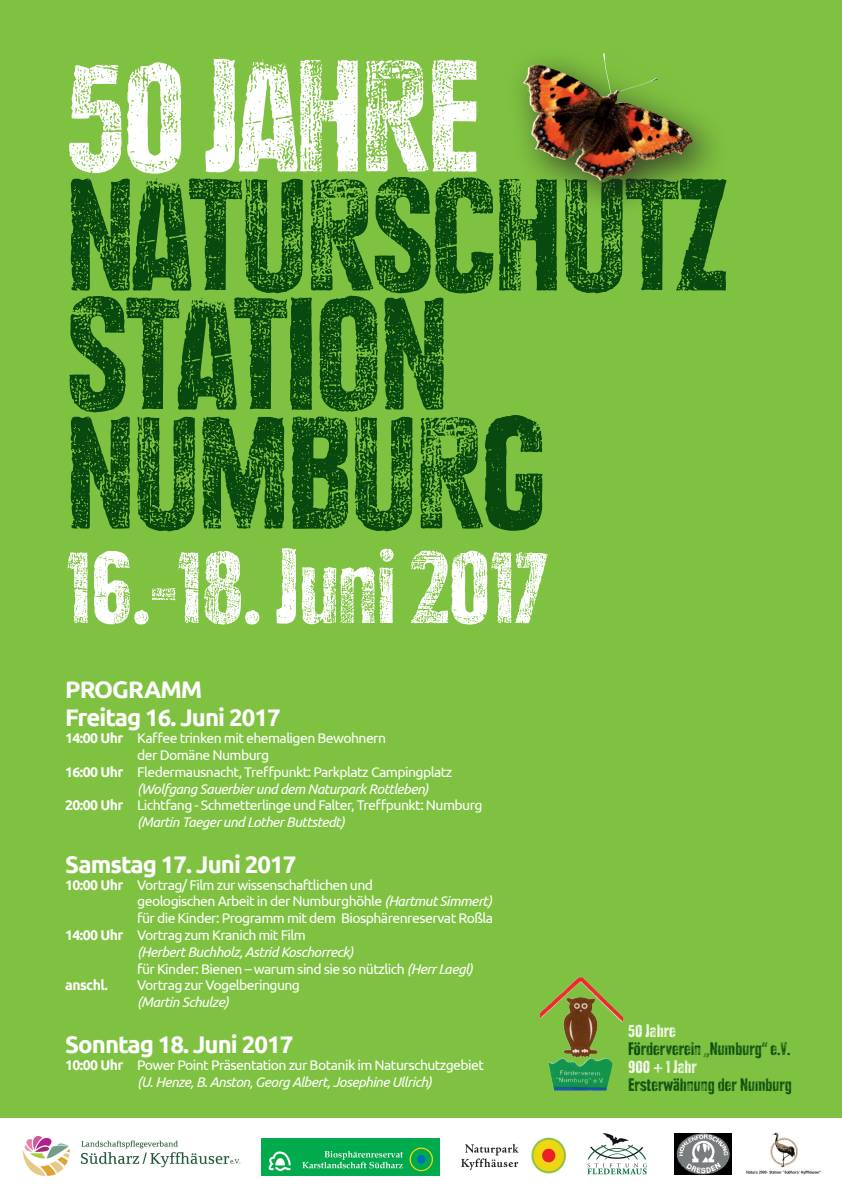
<style>
.page{position:relative;width:842px;height:1191px;background:#fff}
.page>*{position:absolute;margin:0;border:0;box-sizing:border-box;transform-origin:0 0}
.t1{font:158px/119px "Edeka Chalk OP";letter-spacing:-.03em;color:#07490e}
.t2{font:158px "Edeka Chalk OP";letter-spacing:-.03em;color:#fff}
.t3{font:105px "Edeka Chalk OP";letter-spacing:-.02em;color:#fff}
.t4{font:700 24px/28.8px "Ubuntu";letter-spacing:-.04em;color:#fff}
.t5{font:18px "Edeka Chalk OP";color:#07490e}
.t6{font:18px "Edeka Chalk OP";color:#fff}
.t7{font:14px/16.8px "Ubuntu";letter-spacing:-.04em;color:#fff}
.t8{font:italic 14px "Ubuntu";letter-spacing:-.04em;color:#fff}
.t9{font:700 14px "Ubuntu";letter-spacing:-.04em;color:#fff}
.s1{font-weight:700}
.s2{font-style:italic}
</style>
<div class="page">
<div style="left:0;top:0;width:842px;height:1117px;background:#7fc241"></div>
<img style="left:543px;top:977px;width:36px;height:33px">
<img style="left:22px;top:1136px;width:219px;height:40px">
<img style="left:261px;top:1138px;width:179px;height:37px">
<img style="left:461px;top:1137px;width:105px;height:37px">
<img style="left:588px;top:1133px;width:59px;height:42px">
<img style="left:674px;top:1133px;width:57px;height:41px">
<img style="left:746px;top:1132px;width:76px;height:43px">
<div style="left:505px;top:39px;width:226px;height:180px;background:#231f20;opacity:.75"></div>
<img style="left:602px;top:54px;width:9px;height:43px">
<h1 class="t2" style="left:65px;top:29px;width:418px">50 JAHRE</h1>
<h1 class="t1" style="left:65px;top:174px;width:665px">NATURSCHUTZ<br>STATION<br>NUMBURG</h1>
<h2 class="t3" style="left:65px;top:528px;width:484px">16.-18. Juni 2017</h2>
<h3 class="t4" style="left:65px;top:674px;width:217px">PROGRAMM<br>Freitag 16. Juni 2017</h3>
<p class="t7" style="left:65px;top:729px;width:322px"><span class="s1">14:00 Uhr</span> Kaffee trinken mit ehemaligen Bewohnern</p>
<p class="t7" style="left:137px;top:746px;width:133px">der Domäne Numburg</p>
<p class="t7" style="left:65px;top:763px;width:389px"><span class="s1">16:00 Uhr</span> Fledermausnacht, Treffpunkt: Parkplatz Campingplatz</p>
<p class="t8" style="left:137px;top:780px;width:293px">(Wolfgang Sauerbier und dem Naturpark Rottleben)</p>
<p class="t7" style="left:65px;top:796px;width:419px"><span class="s1">20:00 Uhr</span> Lichtfang - Schmetterlinge und Falter, Treffpunkt: Numburg</p>
<p class="t8" style="left:137px;top:813px;width:209px">(Martin Taeger und Lother Buttstedt)</p>
<h3 class="t4" style="left:65px;top:849px;width:233px">Samstag 17. Juni 2017</h3>
<p class="t7" style="left:65px;top:875px;width:309px"><span class="s1">10:00 Uhr</span> Vortrag/ Film zur wissenschaftlichen und</p>
<p class="t7" style="left:137px;top:892px;width:356px">geologischen Arbeit in der Numburghöhle <span class="s2">(Hartmut Simmert)</span></p>
<p class="t7" style="left:137px;top:909px;width:357px">für die Kinder: Programm mit dem Biosphärenreservat Roßla</p>
<p class="t7" style="left:65px;top:926px;width:242px"><span class="s1">14:00 Uhr</span> Vortrag zum Kranich mit Film</p>
<p class="t8" style="left:137px;top:943px;width:218px">(Herbert Buchholz, Astrid Koschorreck)</p>
<p class="t7" style="left:137px;top:959px;width:337px">für Kinder: Bienen – warum sind sie so nützlich <span class="s2">(Herr Laegl)</span></p>
<p class="t9" style="left:65px;top:977px;width:44px">anschl.</p>
<p class="t7" style="left:137px;top:976px;width:164px">Vortrag zur Vogelberingung</p>
<p class="t8" style="left:137px;top:993px;width:93px">(Martin Schulze)</p>
<h3 class="t4" style="left:65px;top:1029px;width:230px">Sonntag 18. Juni 2017</h3>
<p class="t7" style="left:137px;top:1055px;width:348px;text-indent:-72px"><span class="s1">10:00 Uhr</span> Power Point Präsentation zur Botanik im Naturschutzgebiet <span class="s2">(U. Henze, B. Anston, Georg Albert, Josephine Ullrich)</span></p>
<p class="t6" style="left:628px;top:1020px;width:49px">50 Jahre</p>
<p class="t5" style="left:628px;top:1038px;width:164px">Förderverein „Numburg“ e.V.</p>
<p class="t6" style="left:628px;top:1056px;width:70px">900 + 1 Jahr</p>
<p class="t5" style="left:628px;top:1074px;width:165px">Ersterwähnung der Numburg</p>
</div>
